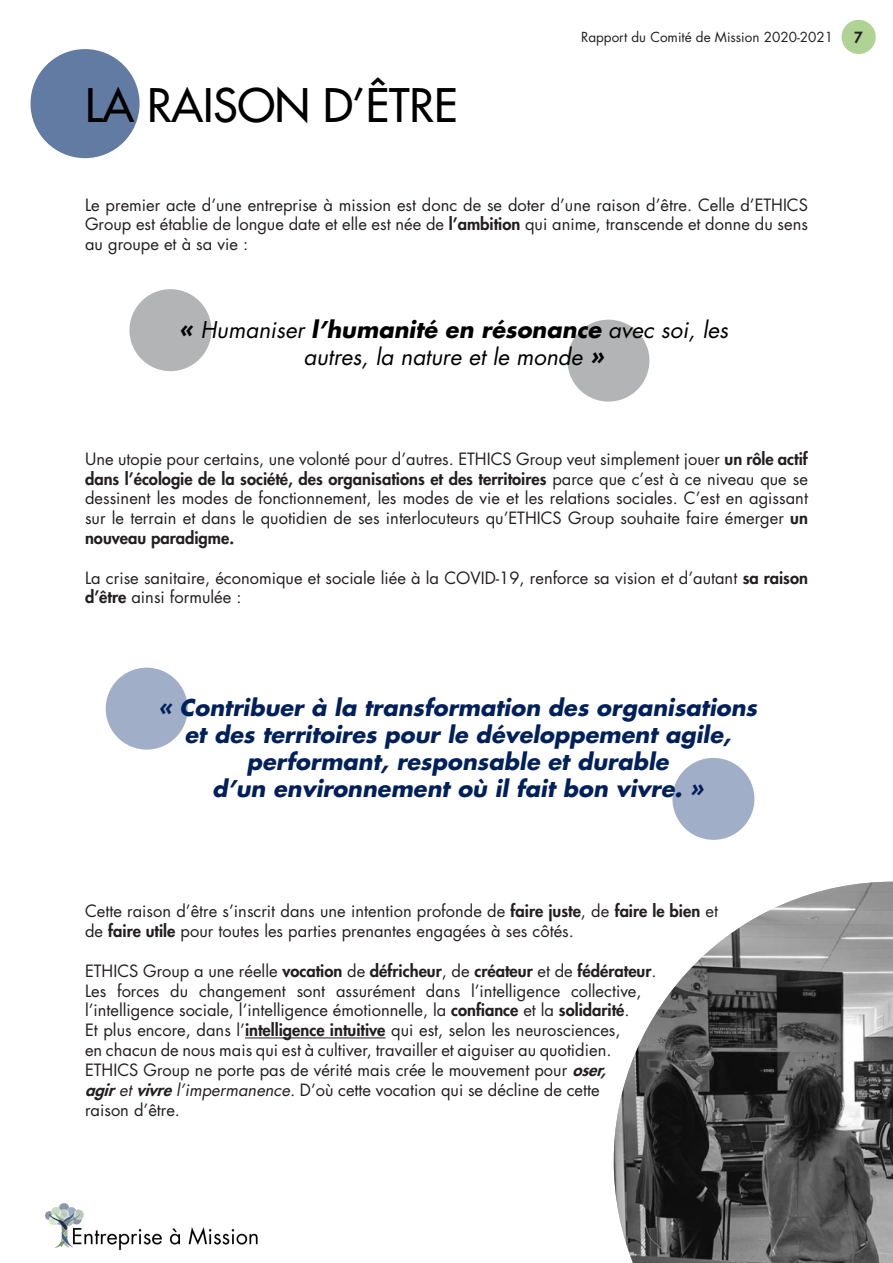
<style>
.page{position:relative;width:893px;height:1263px;background:#fff}
.page>*{position:absolute;margin:0;border:0;box-sizing:border-box;transform-origin:0 0}
.t1{font:500 45px "Futura Std";color:#000}
.t2{font:italic 700 22.5px/27px "Futura Std";color:#00205b;text-align:center}
.t3{font:italic 22.5px/27px "Futura Std";color:#000;text-align:center}
.t4{font:16.5px/19.8px "Futura Std";color:#231f20}
.t5{font:800 15px "Futura Std";color:#231f20}
.t6{font:13.5px "Futura Std";color:#231f20}
.s1{font-weight:800}
.s2{font-weight:700}
.s3{font-weight:800;font-style:italic}
.s4{font-style:italic}
</style>
<div class="page">
<div style="left:841px;top:20px;width:35px;height:34px;background:#afd295;border-radius:50%"></div>
<div style="left:31px;top:49px;width:109px;height:109px;background:#627ba3;border-radius:50%"></div>
<img style="left:614px;top:882px;width:279px;height:381px">
<hr style="left:245px;top:1037px;width:141px;height:1px;background:#231f20">
<div style="left:129px;top:289px;width:82px;height:82px;background:#b2b4b5;border-radius:50%"></div>
<div style="left:567px;top:320px;width:82px;height:82px;background:#b2b4b5;border-radius:50%"></div>
<div style="left:106px;top:668px;width:82px;height:82px;background:#a0afc7;border-radius:50%"></div>
<div style="left:672px;top:758px;width:82px;height:82px;background:#a0afc7;border-radius:50%"></div>
<img style="left:45px;top:1203px;width:213px;height:47px">
<p class="t1" style="left:85px;top:77px;width:374px">LA RAISON D’ÊTRE</p>
<p class="t6" style="left:581px;top:29px;width:254px">Rapport du Comité de Mission 2020-2021</p>
<p class="t5" style="left:854px;top:28px;width:10px">7</p>
<p class="t4" style="left:85px;top:195px;width:724px;text-align:justify">Le premier acte d’une entreprise à mission est donc de se doter d’une raison d’être. Celle d’ETHICS Group est établie de longue date et elle est née de <span class="s1">l’ambition</span> qui anime, transcende et donne du sens au groupe et à sa vie :</p>
<p class="t3" style="left:179px;top:316px;width:550px"><span class="s2">«</span> Humaniser <span class="s2">l’humanité en résonance</span> avec soi, les autres, la nature et le monde <span class="s2">»</span></p>
<p class="t4" style="left:85px;top:449px;width:724px;text-align:justify">Une utopie pour certains, une volonté pour d’autres. ETHICS Group veut simplement jouer <span class="s1">un rôle actif dans l’écologie de la société, des organisations et des territoires</span> parce que c’est à ce niveau que se dessinent les modes de fonctionnement, les modes de vie et les relations sociales. C’est en agissant sur le terrain et dans le quotidien de ses interlocuteurs qu’ETHICS Group souhaite faire émerger <span class="s1">un nouveau paradigme.</span></p>
<p class="t4" style="left:85px;top:568px;width:724px">La crise sanitaire, économique et sociale liée à la COVID-19, renforce sa vision et d’autant <span class="s1">sa raison d’être</span> ainsi formulée :</p>
<p class="t2" style="left:158px;top:694px;width:600px">« Contribuer à la transformation des organisations et des territoires pour le développement agile, performant, responsable et durable</p>
<p class="t2" style="left:212px;top:775px;width:493px">d’un environnement où il fait bon vivre. »</p>
<p class="t4" style="left:85px;top:902px;width:634px">Cette raison d’être s’inscrit dans une intention profonde de <span class="s1">faire juste</span>, de <span class="s1">faire le bien</span> et de <span class="s1">faire utile</span> pour toutes les parties prenantes engagées à ses côtés.</p>
<p class="t4" style="left:85px;top:961px;width:573px">ETHICS Group a une réelle <span class="s1">vocation</span> de <span class="s1">défricheur</span>, de <span class="s1">créateur</span> et de <span class="s1">fédérateur</span>.<br>Les forces du changement sont assurément dans l’intelligence collective, l’intelligence sociale, l’intelligence émotionnelle, la <span class="s1">confiance</span> et la <span class="s1">solidarité</span>.<br>Et plus encore, dans l’<span class="s1">intelligence intuitive</span> qui est, selon les neurosciences,<br>en chacun de nous mais qui est à cultiver, travailler et aiguiser au quotidien.<br>ETHICS Group ne porte pas de vérité mais crée le mouvement pour <span class="s3">oser, agir</span><span class="s4">et</span> <span class="s3">vivre</span><span class="s4">l’impermanence.</span> D’où cette vocation qui se décline de cette<br>raison d’être.</p>
</div>
